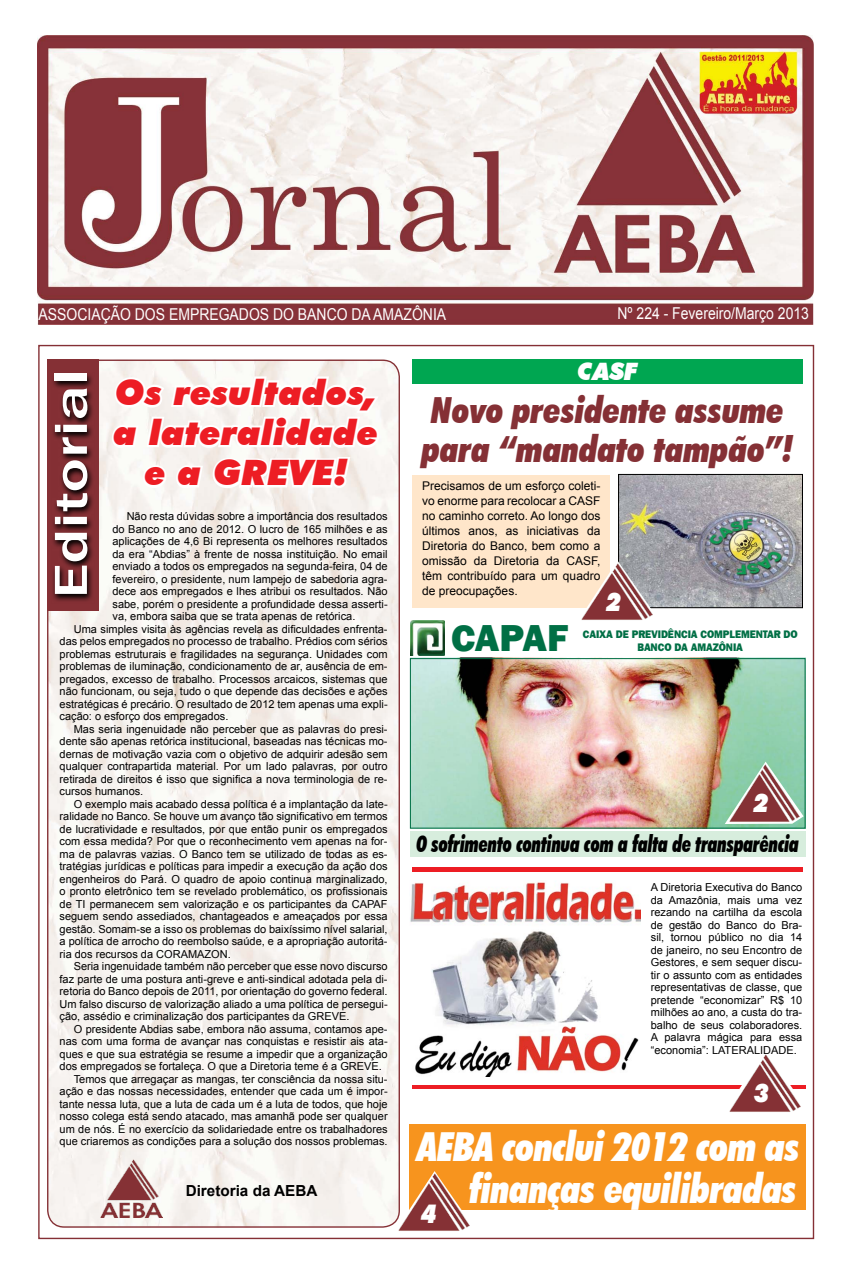
<style>
.page{position:relative;width:851px;height:1276px;background:#fff}
.page>*{position:absolute;margin:0;border:0;box-sizing:border-box;transform-origin:0 0}
.t1{font:500 48px "Franklin Gothic";color:#fff;scale:1.36 1}
.t2{font:italic 900 condensed 40px/42px "Futura BT";letter-spacing:-.01em;color:#fff;text-align:right}
.t3{font:800 38.6px "Franklin Gothic";letter-spacing:-.005em;color:#006f45}
.t4{font:italic 900 condensed 36px/39px "Futura BT";color:#853035}
.t5{font:italic 900 35px/40.2px "Futura BT";color:#ed1d24;text-align:center}
.t6{font:italic 900 26.2px "Futura BT";color:#fff;scale:.85 1}
.t7{font:italic 900 24px "Futura BT";color:#fff}
.t8{font:italic 900 condensed 23px "Futura BT";letter-spacing:-.01em;color:#000;scale:.83 1}
.t9{font:16.4px "Arial";color:#fff;scale:.85 1}
.t10{font:700 15.3px "Arial";color:#000}
.t11{font:12px/15px "Arial";color:#000;text-align:justify}
.t12{font:11px/12.5px "Arial";color:#000;text-align:justify}
.t13{font:11px/13px "Frankfurt Gothic Heavy Plain";letter-spacing:-.01em;color:#006f45;text-align:center;scale:.93 1}
</style>
<div class="page">
<svg style="left:412px;top:1085px;width:393px;height:3px"></svg>
<div style="left:409px;top:1124px;width:396px;height:85px;background:#f7941e"></div>
<div style="left:412px;top:475px;width:197px;height:132px;background:#ffe6ca"></div>
<img style="left:37px;top:36px;width:776px;height:288px">
<img style="left:47px;top:361px;width:353px;height:867px">
<div style="left:47px;top:359px;width:51px;height:251px;background:#853035"></div>
<svg style="left:53px;top:374px;width:40px;height:227px"></svg>
<img style="left:101px;top:1159px;width:62px;height:58px">
<svg style="left:109px;top:359px;width:273px;height:144px"></svg>
<div style="left:410px;top:831px;width:395px;height:25px;background:#d7eddd"></div>
<img style="left:410px;top:660px;width:395px;height:169px">
<div style="left:410px;top:658px;width:395px;height:170px;border:1px solid #006f45"></div>
<img style="left:410px;top:882px;width:230px;height:194px">
<div style="left:412px;top:867px;width:390px;height:5px;background:#ed1d24"></div>
<img style="left:725px;top:1054px;width:75px;height:58px">
<div style="left:412px;top:359px;width:390px;height:25px;background:#00a651"></div>
<img style="left:620px;top:476px;width:180px;height:130px">
<div style="left:618px;top:474px;width:184px;height:134px;border:1px solid #000"></div>
<img style="left:410px;top:620px;width:35px;height:35px">
<svg style="left:393px;top:1171px;width:79px;height:57px"></svg>
<img style="left:395px;top:1174px;width:74px;height:57px">
<svg style="left:724px;top:761px;width:79px;height:63px"></svg>
<img style="left:725px;top:764px;width:74px;height:58px">
<svg style="left:576px;top:560px;width:79px;height:56px"></svg>
<img style="left:577px;top:563px;width:75px;height:57px">
<h3 class="t9" style="left:39px;top:303px;width:481px">ASSOCIAÇÃO DOS EMPREGADOS DO BANCO DA AMAZÔNIA</h3>
<h3 class="t9" style="left:617px;top:303px;width:227px">Nº 224 - Fevereiro/Março 2013</h3>
<h1 class="t1" style="left:41px;top:598px;width:170px;rotate:-90deg">Editorial</h1>
<h3 class="t5" style="left:113px;top:372px;width:266px">Os resultados, a lateralidade e a GREVE!</h3>
<p class="t12" style="left:127px;top:510px;width:262px">Não resta dúvidas sobre a importância dos resultados</p>
<p class="t12" style="left:112px;top:523px;width:276px">do Banco no ano de 2012. O lucro de 165 milhões e as</p>
<p class="t12" style="left:112px;top:535px;width:276px">aplicações de 4,6 Bi representa os melhores resultados</p>
<p class="t12" style="left:112px;top:548px;width:276px">da era “Abdias” à frente de nossa instituição. No email</p>
<p class="t12" style="left:112px;top:560px;width:276px">enviado a todos os empregados na segunda-feira, 04 de</p>
<p class="t12" style="left:112px;top:573px;width:276px">fevereiro, o presidente, num lampejo de sabedoria agra-</p>
<p class="t12" style="left:112px;top:585px;width:276px">dece aos empregados e lhes atribui os resultados. Não</p>
<p class="t12" style="left:112px;top:598px;width:276px">sabe, porém o presidente a profundidade dessa asserti-</p>
<p class="t12" style="left:112px;top:610px;width:244px">va, embora saiba que se trata apenas de retórica.</p>
<p class="t12" style="left:74px;top:623px;width:315px">Uma simples visita às agências revela as dificuldades enfrenta-</p>
<p class="t12" style="left:60px;top:635px;width:329px">das pelos empregados no processo de trabalho. Prédios com sérios</p>
<p class="t12" style="left:60px;top:648px;width:329px">problemas estruturais e fragilidades na segurança. Unidades com</p>
<p class="t12" style="left:60px;top:660px;width:329px">problemas de iluminação, condicionamento de ar, ausência de em-</p>
<p class="t12" style="left:60px;top:673px;width:329px">pregados, excesso de trabalho. Processos arcaicos, sistemas que</p>
<p class="t12" style="left:60px;top:685px;width:329px">não funcionam, ou seja, tudo o que depende das decisões e ações</p>
<p class="t12" style="left:60px;top:698px;width:329px">estratégicas é precário. O resultado de 2012 tem apenas uma expli-</p>
<p class="t12" style="left:60px;top:710px;width:170px">cação: o esforço dos empregados.</p>
<p class="t12" style="left:74px;top:723px;width:315px">Mas seria ingenuidade não perceber que as palavras do presi-</p>
<p class="t12" style="left:60px;top:735px;width:329px">dente são apenas retórica institucional, baseadas nas técnicas mo-</p>
<p class="t12" style="left:60px;top:748px;width:329px">dernas de motivação vazia com o objetivo de adquirir adesão sem</p>
<p class="t12" style="left:60px;top:760px;width:329px">qualquer contrapartida material. Por um lado palavras, por outro</p>
<p class="t12" style="left:60px;top:773px;width:329px">retirada de direitos é isso que significa a nova terminologia de re-</p>
<p class="t12" style="left:60px;top:785px;width:85px">cursos humanos.</p>
<p class="t12" style="left:74px;top:798px;width:315px">O exemplo mais acabado dessa política é a implantação da late-</p>
<p class="t12" style="left:60px;top:810px;width:329px">ralidade no Banco. Se houve um avanço tão significativo em termos</p>
<p class="t12" style="left:60px;top:823px;width:329px">de lucratividade e resultados, por que então punir os empregados</p>
<p class="t12" style="left:60px;top:835px;width:329px">com essa medida? Por que o reconhecimento vem apenas na for-</p>
<p class="t12" style="left:60px;top:848px;width:329px">ma de palavras vazias. O Banco tem se utilizado de todas as es-</p>
<p class="t12" style="left:60px;top:860px;width:329px">tratégias jurídicas e políticas para impedir a execução da ação dos</p>
<p class="t12" style="left:60px;top:873px;width:329px">engenheiros do Pará. O quadro de apoio continua marginalizado,</p>
<p class="t12" style="left:60px;top:885px;width:329px">o pronto eletrônico tem se revelado problemático, os profissionais</p>
<p class="t12" style="left:60px;top:898px;width:329px">de TI permanecem sem valorização e os participantes da CAPAF</p>
<p class="t12" style="left:60px;top:910px;width:329px">seguem sendo assediados, chantageados e ameaçados por essa</p>
<p class="t12" style="left:60px;top:923px;width:329px">gestão. Somam-se a isso os problemas do baixíssimo nível salarial,</p>
<p class="t12" style="left:60px;top:935px;width:329px">a política de arrocho do reembolso saúde, e a apropriação autoritá-</p>
<p class="t12" style="left:60px;top:947px;width:173px">ria dos recursos da CORAMAZON.</p>
<p class="t12" style="left:74px;top:960px;width:315px">Seria ingenuidade também não perceber que esse novo discurso</p>
<p class="t12" style="left:60px;top:972px;width:329px">faz parte de uma postura anti-greve e anti-sindical adotada pela di-</p>
<p class="t12" style="left:60px;top:985px;width:329px">retoria do Banco depois de 2011, por orientação do governo federal.</p>
<p class="t12" style="left:60px;top:997px;width:329px">Um falso discurso de valorização aliado a uma política de persegui-</p>
<p class="t12" style="left:60px;top:1010px;width:291px">ção, assédio e criminalização dos participantes da GREVE.</p>
<p class="t12" style="left:74px;top:1022px;width:315px">O presidente Abdias sabe, embora não assuma, contamos ape-</p>
<p class="t12" style="left:60px;top:1035px;width:329px">nas com uma forma de avançar nas conquistas e resistir ais ata-</p>
<p class="t12" style="left:60px;top:1047px;width:329px">ques e que sua estratégia se resume a impedir que a organização</p>
<p class="t12" style="left:60px;top:1060px;width:324px">dos empregados se fortaleça. O que a Diretoria teme é a GREVE.</p>
<p class="t12" style="left:74px;top:1072px;width:315px">Temos que arregaçar as mangas, ter consciência da nossa situ-</p>
<p class="t12" style="left:60px;top:1085px;width:329px">ação e das nossas necessidades, entender que cada um é impor-</p>
<p class="t12" style="left:60px;top:1097px;width:329px">tante nessa luta, que a luta de cada um é a luta de todos, que hoje</p>
<p class="t12" style="left:60px;top:1110px;width:329px">nosso colega está sendo atacado, mas amanhã pode ser qualquer</p>
<p class="t12" style="left:60px;top:1122px;width:329px">um de nós. É no exercício da solidariedade entre os trabalhadores</p>
<p class="t12" style="left:60px;top:1135px;width:329px">que criaremos as condições para a solução dos nossos problemas.</p>
<h3 class="t10" style="left:186px;top:1180px;width:133px">Diretoria da AEBA</h3>
<h3 class="t7" style="left:577px;top:357px;width:62px">CASF</h3>
<h3 class="t4" style="left:421px;top:391px;width:373px">Novo presidente assume para “mandato tampão”!</h3>
<p class="t11" style="left:422px;top:478px;width:180px">Precisamos de um esforço coleti&shy;vo enorme para recolocar a CASF no caminho correto. Ao longo dos últimos anos, as iniciativas da Diretoria do Banco, bem como a omissão da Diretoria da CASF, têm contribuído para um quadro de preocupações.</p>
<p class="t13" style="left:582px;top:627px;width:232px">CAIXA DE PREVIDÊNCIA COMPLEMENTAR DO<br>BANCO DA AMAZÔNIA</p>
<h3 class="t6" style="left:606px;top:585px;width:20px">2</h3>
<h3 class="t3" style="left:451px;top:613px;width:119px">CAPAF</h3>
<h3 class="t6" style="left:753px;top:787px;width:20px">2</h3>
<h3 class="t8" style="left:416px;top:830px;width:462px">O sofrimento continua com a falta de transparência</h3>
<p class="t12" style="left:650px;top:881px;width:153px">A Diretoria Executiva do Banco da Amazônia, mais uma vez rezando na cartilha da escola de gestão do Banco do Bra&shy;sil, tornou público no dia 14 de janeiro, no seu Encontro de Gestores, e sem sequer discu&shy;tir o assunto com as entidades representativas de classe, que pretende “economizar” R$ 10 milhões ao ano, a custa do tra&shy;balho de seus colaboradores.<br>A palavra mágica para essa “economia”: LATERALIDADE.</p>
<h3 class="t6" style="left:753px;top:1077px;width:20px">3</h3>
<h2 class="t2" style="left:418px;top:1125px;width:383px">AEBA conclui 2012 com as finanças equilibradas</h2>
<h3 class="t6" style="left:421px;top:1198px;width:20px">4</h3>
</div>
